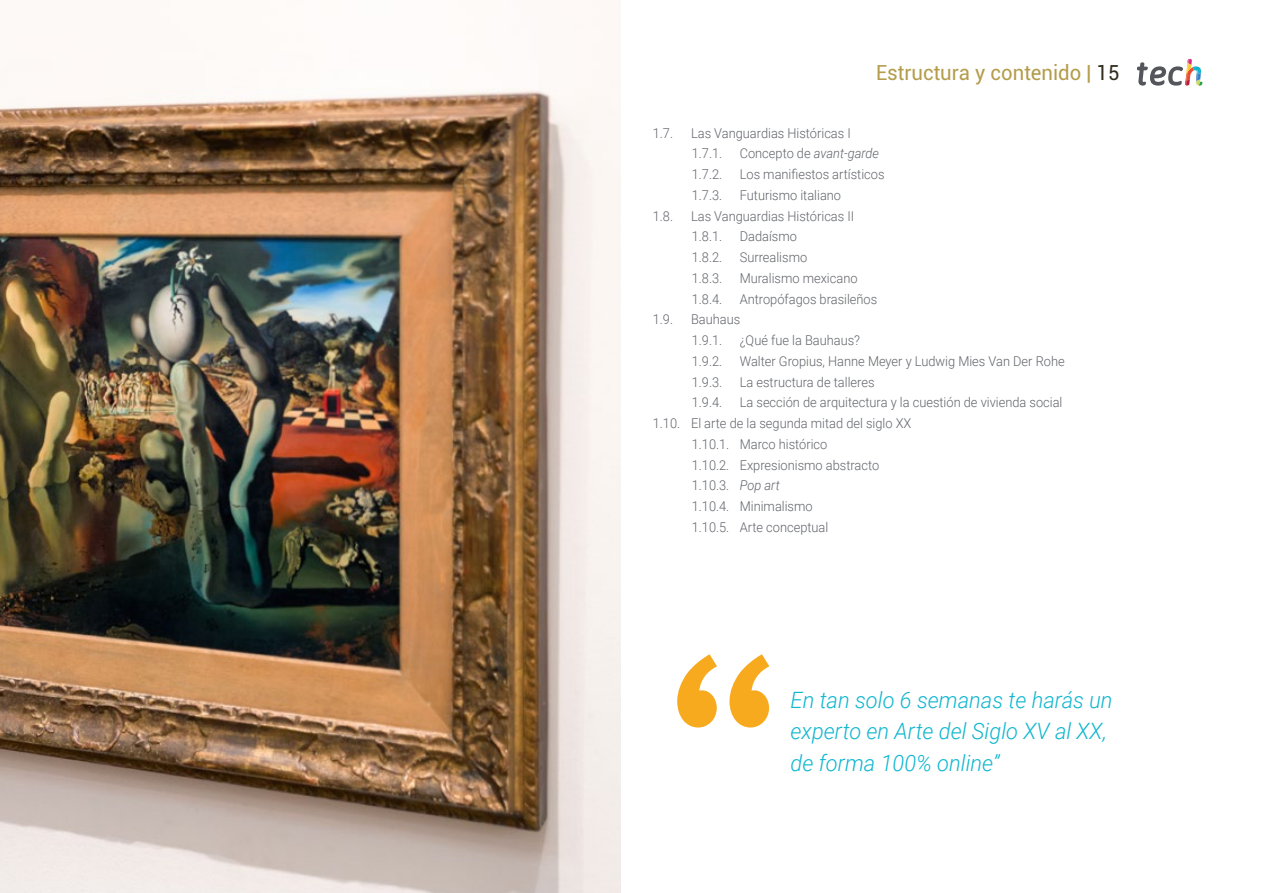
<style>
.page{position:relative;width:1263px;height:893px;background:#fff}
.page>*{position:absolute;margin:0;border:0;box-sizing:border-box;transform-origin:0 0}
.t1{font:italic 300 22.5px/31.5px "Roboto";color:#0fb6cf}
.t2{font:21px "Roboto";color:#b49c4b}
.t3{font:300 13.5px/20.7px "Roboto";color:#61646a;scale:.95 1}
.t4{font:italic 300 13.5px "Roboto";color:#61646a;scale:.95 1}
.s1{color:#312e20}
.s2{font-style:normal}
.s3{font-style:italic}
</style>
<div class="page">
<img style="left:0;top:0;width:621px;height:893px">
<svg style="left:1137px;top:59px;width:65px;height:27px"></svg>
<svg style="left:677px;top:654px;width:92px;height:73px"></svg>
<h2 class="t2" style="left:876px;top:57px;width:245px">Estructura y contenido | <span class="s1">15</span></h2>
<p class="t3" style="left:653px;top:122px;width:23px">1.7.</p>
<p class="t3" style="left:691px;top:122px;width:170px">Las Vanguardias Históricas I<br>1.7.1.</p>
<p class="t4" style="left:740px;top:144px;width:148px"><span class="s2">Concepto de</span> avant-garde</p>
<p class="t3" style="left:692px;top:164px;width:34px">1.7.2.</p>
<p class="t3" style="left:740px;top:164px;width:154px">Los manifiestos artísticos</p>
<p class="t3" style="left:692px;top:184px;width:34px">1.7.3.</p>
<p class="t3" style="left:740px;top:184px;width:108px">Futurismo italiano</p>
<p class="t3" style="left:653px;top:205px;width:23px">1.8.</p>
<p class="t3" style="left:691px;top:205px;width:173px">Las Vanguardias Históricas II<br>1.8.1.</p>
<p class="t3" style="left:740px;top:226px;width:62px">Dadaísmo</p>
<p class="t3" style="left:692px;top:247px;width:34px">1.8.2.</p>
<p class="t3" style="left:740px;top:247px;width:72px">Surrealismo</p>
<p class="t3" style="left:692px;top:267px;width:34px">1.8.3.</p>
<p class="t3" style="left:740px;top:267px;width:125px">Muralismo mexicano</p>
<p class="t3" style="left:692px;top:288px;width:34px">1.8.4.</p>
<p class="t3" style="left:740px;top:288px;width:146px">Antropófagos brasileños</p>
<p class="t3" style="left:653px;top:309px;width:23px">1.9.</p>
<p class="t3" style="left:691px;top:309px;width:53px">Bauhaus<br>1.9.1.</p>
<p class="t3" style="left:740px;top:330px;width:128px">¿Qué fue la Bauhaus?</p>
<p class="t3" style="left:692px;top:350px;width:34px">1.9.2.</p>
<p class="t3" style="left:740px;top:350px;width:343px">Walter Gropius, Hanne Meyer y Ludwig Mies Van Der Rohe</p>
<p class="t3" style="left:692px;top:371px;width:34px">1.9.3.</p>
<p class="t3" style="left:740px;top:371px;width:143px">La estructura de talleres</p>
<p class="t3" style="left:692px;top:392px;width:34px">1.9.4.</p>
<p class="t3" style="left:740px;top:392px;width:341px">La sección de arquitectura y la cuestión de vivienda social</p>
<p class="t3" style="left:653px;top:413px;width:274px">1.10. El arte de la segunda mitad del siglo XX</p>
<p class="t3" style="left:692px;top:433px;width:144px">1.10.1. Marco histórico</p>
<p class="t3" style="left:692px;top:454px;width:199px">1.10.2. Expresionismo abstracto</p>
<p class="t3" style="left:692px;top:475px;width:94px">1.10.3. <span class="s3">Pop art</span></p>
<p class="t3" style="left:692px;top:496px;width:129px">1.10.4. Minimalismo</p>
<p class="t3" style="left:692px;top:516px;width:145px">1.10.5. Arte conceptual</p>
<h1 class="t1" style="left:791px;top:683px;width:324px">En tan solo 6 semanas te harás un experto en Arte del Siglo XV al XX, de forma 100% online”</h1>
</div>
